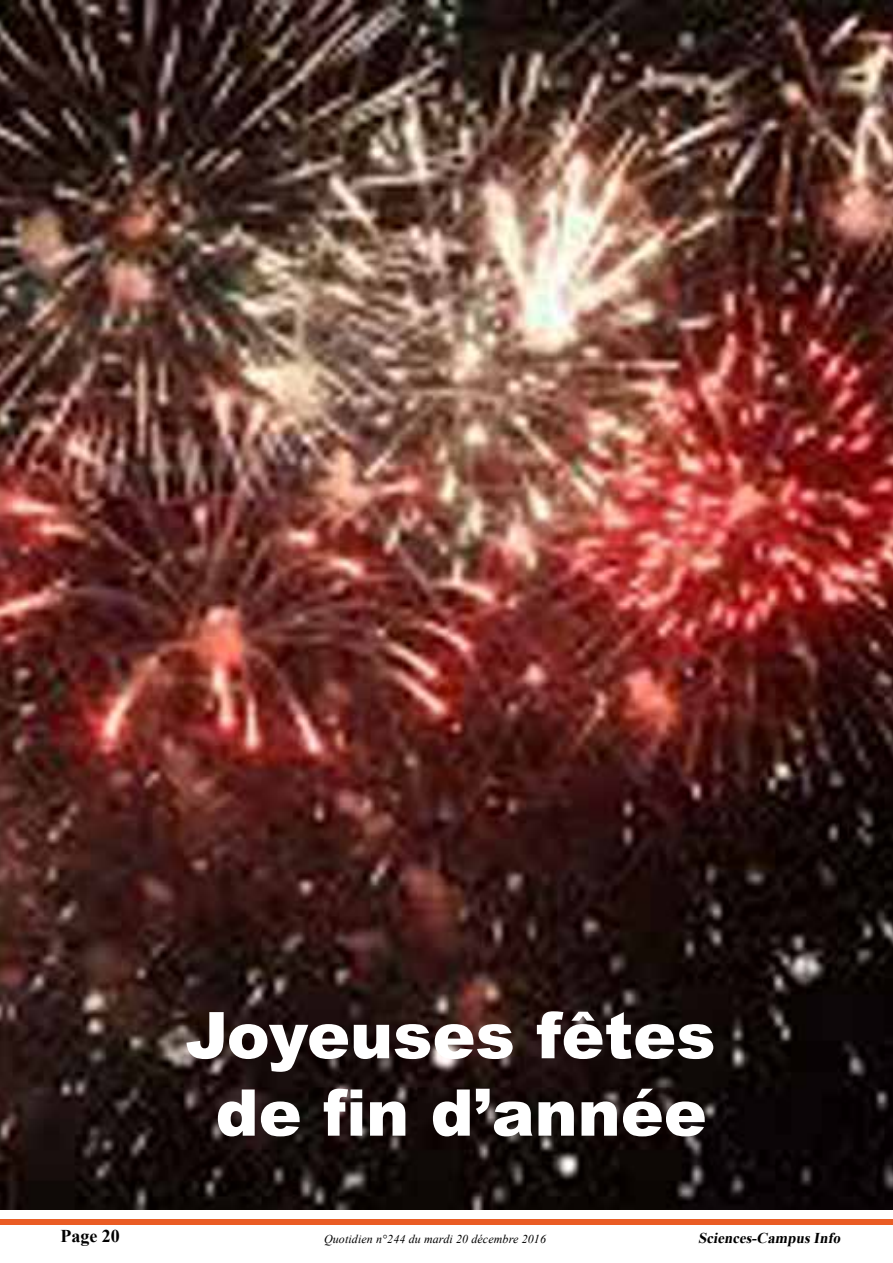
<style>
.page{position:relative;width:893px;height:1263px;background:#fff}
.page>*{position:absolute;margin:0;border:0;box-sizing:border-box;transform-origin:0 0}
.t1{font:900 64.5px/77.4px "Arial";color:#fff;text-align:center}
.t2{font:700 18px "Times New Roman";color:#000}
.t3{font:italic 700 15px "Times New Roman";color:#000}
.t4{font:italic 12px "Times New Roman";letter-spacing:.01em;color:#000}
</style>
<div class="page">
<div style="left:1px;top:1219px;width:892px;height:6px;background:#ea5c24"></div>
<img style="left:0;top:0;width:893px;height:1210px">
<h1 class="t1" style="left:185px;top:994px;width:532px">Joyeuses fêtes de fin d’année</h1>
<h2 class="t2" style="left:60px;top:1223px;width:61px">Page 20</h2>
<p class="t4" style="left:324px;top:1231px;width:224px">Quotidien n°244 du mardi 20 décembre 2016</p>
<p class="t3" style="left:698px;top:1227px;width:147px">Sciences-CampusInfo</p>
</div>
